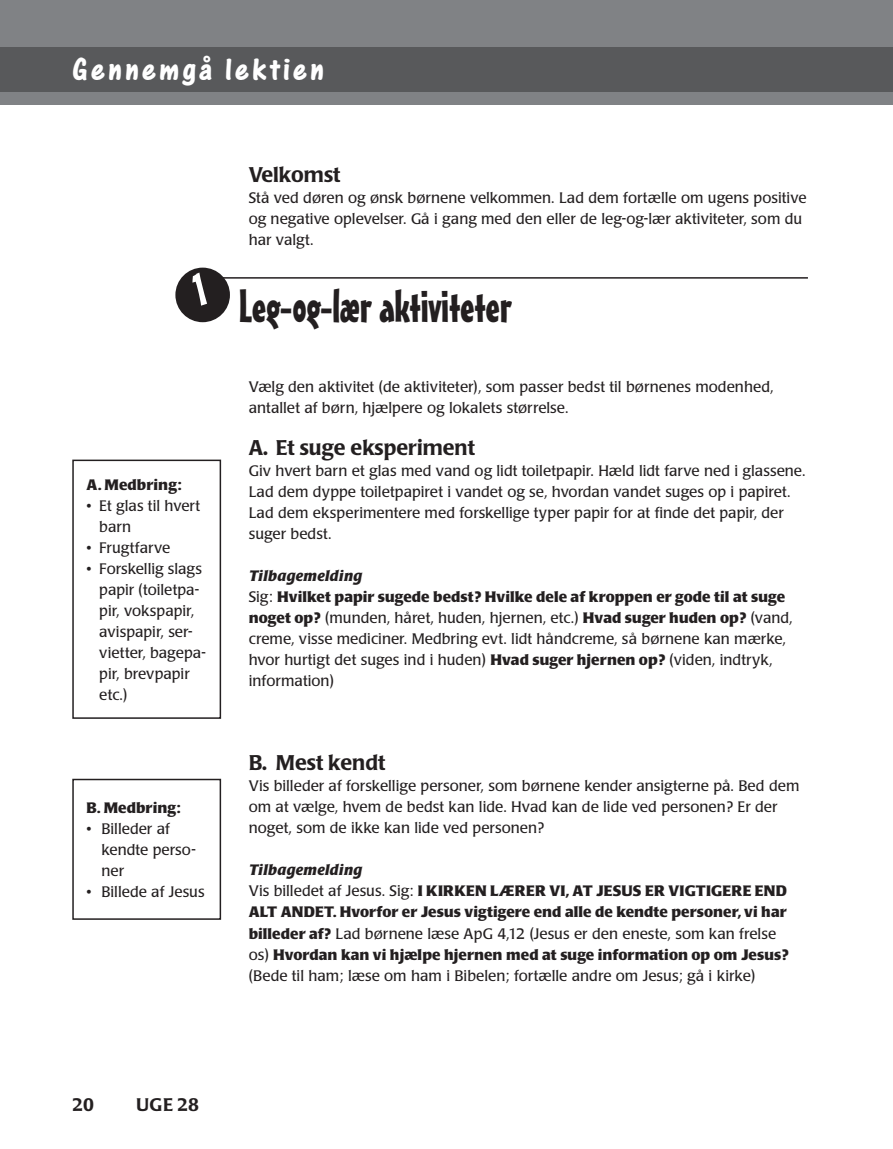
<style>
.page{position:relative;width:893px;height:1149px;background:#fff}
.page>*{position:absolute;margin:0;border:0;box-sizing:border-box;transform-origin:0 0}
.t1{font:45px "Mister Earl BT";letter-spacing:-.01em;color:#231f20}
.t2{font:33px "One Stroke Script Bold Plain";letter-spacing:.1em;color:#fff}
.t3{font:500 21px "Poppl Laudatio";color:#231f20}
.t4{font:500 18px "Poppl Laudatio";letter-spacing:.01em;color:#231f20}
.t5{font:15px/21px "Poppl Laudatio";color:#231f20}
.t6{font:700 15px/21px "Poppl Laudatio";letter-spacing:.005em;color:#231f20}
.s1{font-weight:700;font-style:italic}
.s2{font-weight:700}
.s3{font-style:italic}
.s4{font-weight:400}
</style>
<div class="page">
<div style="left:0;top:0;width:893px;height:104px;background:#808285"></div>
<div style="left:0;top:47px;width:893px;height:44px;background:#58595b"></div>
<div style="left:175px;top:267px;width:55px;height:55px;background:#231f20;border-radius:50%"></div>
<hr style="left:218px;top:277px;width:590px;height:1px;background:#231f20">
<div style="left:72px;top:459px;width:149px;height:259px;border:2px solid #231f20"></div>
<div style="left:72px;top:778px;width:149px;height:141px;border:2px solid #231f20"></div>
<h2 class="t2" style="left:72px;top:60px;width:253px">Gennemgå lektien</h2>
<h3 class="t3" style="left:249px;top:166px;width:93px">Velkomst</h3>
<p class="t5" style="left:249px;top:189px;width:559px">Stå ved døren og ønsk børnene velkommen. Lad dem fortælle om ugens positive og negative oplevelser. Gå i gang med den eller de leg-og-lær aktiviteter, som du har valgt.</p>
<p class="t6" style="left:87px;top:475px;width:96px">A. Medbring:</p>
<p class="t5" style="left:99px;top:496px;width:102px;text-indent:-13px">• Et glas til hvert barn</p>
<p class="t5" style="left:87px;top:538px;width:85px">• Frugtfarve</p>
<p class="t5" style="left:99px;top:559px;width:108px;text-indent:-13px">• Forskellig slags papir (toiletpa&shy;pir, vokspapir, avispapir, ser&shy;vietter, bagepa&shy;pir, brevpapir etc.)</p>
<p class="t6" style="left:87px;top:798px;width:96px">B. Medbring:</p>
<p class="t5" style="left:101px;top:819px;width:96px;text-indent:-15px">• Billeder af kendte perso&shy;ner</p>
<p class="t5" style="left:87px;top:882px;width:120px">• Billede af Jesus</p>
<h1 class="t1" style="left:239px;top:289px;width:274px">Leg-og-lær aktiviteter</h1>
<p class="t5" style="left:249px;top:378px;width:526px">Vælg den aktivitet (de aktiviteter), som passer bedst til børnenes modenhed, antallet af børn, hjælpere og lokalets størrelse.</p>
<h3 class="t3" style="left:249px;top:439px;width:228px">A. Et suge eksperiment</h3>
<p class="t5" style="left:249px;top:462px;width:558px">Giv hvert barn et glas med vand og lidt toiletpapir. Hæld lidt farve ned i glassene.<br>Lad dem dyppe toiletpapiret i vandet og se, hvordan vandet suges op i papiret.<br>Lad dem eksperimentere med forskellige typer papir for at finde det papir, der suger bedst.</p>
<p class="t5" style="left:249px;top:567px;width:545px"><span class="s1">Tilbagemelding<br></span>Sig: <span class="s2">Hvilket papir sugede bedst? Hvilke dele af kroppen er gode til at suge noget op?</span> (munden, håret, huden, hjernen, etc.) <span class="s2">Hvad suger huden op?</span> (vand, creme, visse mediciner. Medbring evt. lidt håndcreme, så børnene kan mærke, hvor hurtigt det suges ind i huden) <span class="s2">Hvad suger hjernen op?</span> (viden, indtryk, information)</p>
<h3 class="t3" style="left:249px;top:754px;width:138px">B. Mest kendt</h3>
<p class="t5" style="left:249px;top:777px;width:552px">Vis billeder af forskellige personer, som børnene kender ansigterne på. Bed dem om at vælge, hvem de bedst kan lide. Hvad kan de lide ved personen? Er der noget, som de ikke kan lide ved personen?</p>
<p class="t6" style="left:249px;top:860px;width:541px"><span class="s3">Tilbagemelding<br></span><span class="s4">Vis billedet af Jesus. Sig:</span> I KIRKEN LÆRER VI, AT JESUS ER VIGTIGERE END ALT ANDET. Hvorfor er Jesus vigtigere end alle de kendte personer, vi har billeder af? <span class="s4">Lad børnene læse ApG 4,12 (Jesus er den eneste, som kan frelse os)</span> Hvordan kan vi hjælpe hjernen med at suge information op om Jesus? <span class="s4">(Bede til ham; læse om ham i Bibelen; fortælle andre om Jesus; gå i kirke)</span></p>
<p class="t4" style="left:72px;top:1097px;width:23px">20</p>
<p class="t4" style="left:136px;top:1097px;width:64px">UGE 28</p>
</div>
